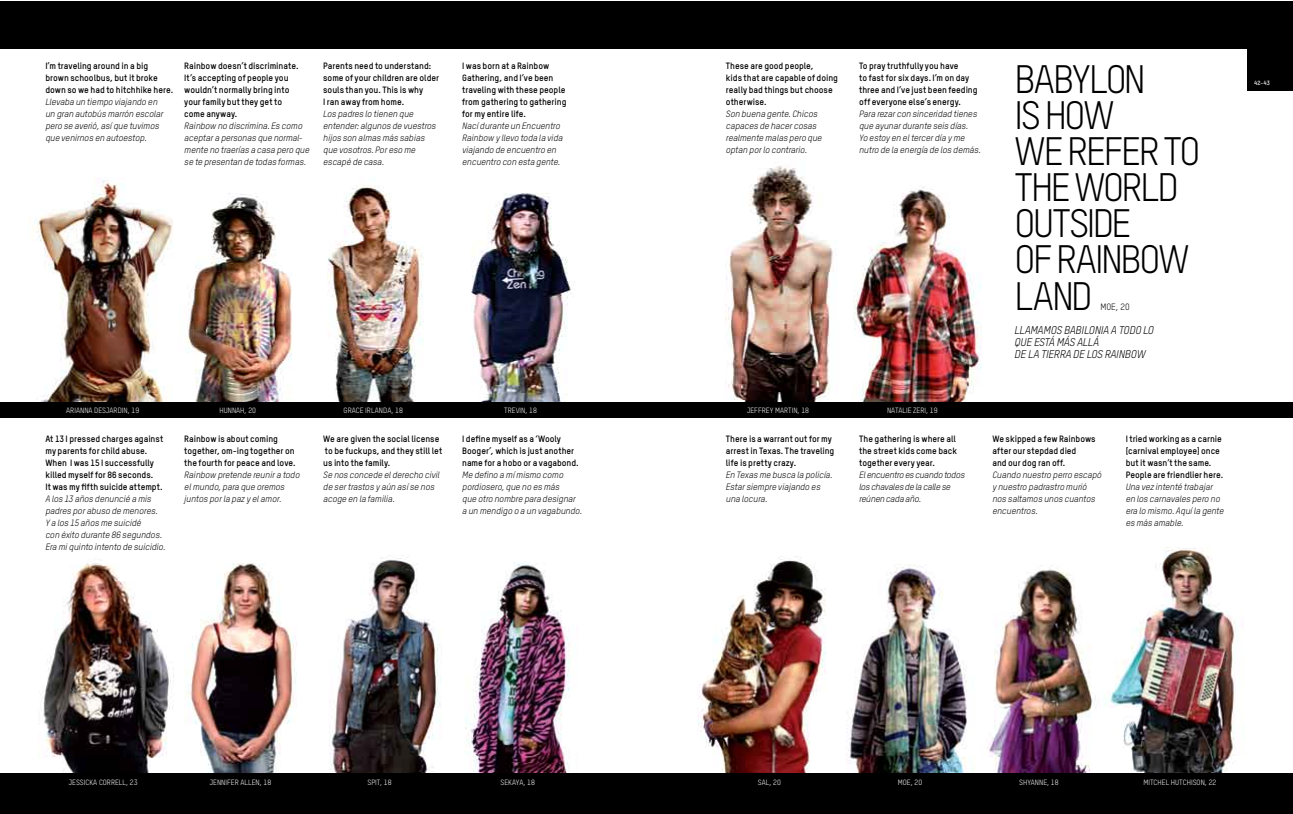
<style>
.page{position:relative;width:1293px;height:814px;background:#fff}
.page>*{position:absolute;margin:0;border:0;box-sizing:border-box;transform-origin:0 0}
.t1{font:39px/36px "TSTAR";letter-spacing:-.06em;color:#000}
.t2{font:italic 11px/12px "TSTAR";letter-spacing:-.015em;color:#000}
.t3{font:700 9px/12px "TSTAR";letter-spacing:-.005em;color:#000}
.t4{font:italic 9px/12px "TSTAR";letter-spacing:-.01em;color:#000}
.t5{font:italic 9px/12px "TSTAR";letter-spacing:-.03em;color:#000}
.t6{font:9px "TSTAR";color:#000}
.t7{font:7.5px "TSTAR";color:#fff}
.t8{font:700 6px "TSTAR";color:#fff}
</style>
<div class="page">
<img style="left:725px;top:165px;width:109px;height:237px">
<img style="left:848px;top:564px;width:114px;height:209px">
<img style="left:698px;top:556px;width:150px;height:217px">
<img style="left:185px;top:563px;width:112px;height:210px">
<img style="left:38px;top:563px;width:136px;height:210px">
<img style="left:329px;top:555px;width:241px;height:218px">
<img style="left:1113px;top:547px;width:123px;height:226px">
<img style="left:471px;top:193px;width:104px;height:209px">
<img style="left:962px;top:565px;width:151px;height:208px">
<img style="left:187px;top:193px;width:105px;height:209px">
<img style="left:853px;top:187px;width:129px;height:215px">
<img style="left:28px;top:180px;width:145px;height:222px">
<img style="left:327px;top:185px;width:97px;height:217px">
<div style="left:0;top:773px;width:646px;height:41px;background:#000"></div>
<div style="left:0;top:402px;width:646px;height:15px;background:#000"></div>
<div style="left:646px;top:402px;width:646px;height:15px;background:#000"></div>
<div style="left:646px;top:773px;width:646px;height:41px;background:#000"></div>
<div style="left:0;top:2px;width:646px;height:46px;background:#000"></div>
<div style="left:646px;top:2px;width:646px;height:46px;background:#000"></div>
<div style="left:1247px;top:45px;width:45px;height:46px;background:#000"></div>
<p class="t3" style="left:45px;top:60px;width:129px">I’m traveling around in a big brown schoolbus, but it broke down so we had to hitchhike here.</p>
<p class="t3" style="left:462px;top:60px;width:106px">I was born at a Rainbow<br>Gathering, and I’ve been traveling with these people from gathering to gathering for my entire life.</p>
<p class="t3" style="left:184px;top:60px;width:116px">Rainbow doesn’t discriminate.<br>It’s accepting of people you wouldn’t normally bring into your family but they get to come anyway.</p>
<p class="t3" style="left:323px;top:60px;width:117px">Parents need to understand: some of your children are older souls than you. This is why<br>I ran away from home.</p>
<p class="t4" style="left:45px;top:96px;width:120px">Llevaba un tiempo viajando en un gran autobús marrón escolar pero se averió, así que tuvimos que venirnos en autoestop.</p>
<p class="t4" style="left:323px;top:108px;width:114px">Los padres lo tienen que entender: algunos de vuestros hijos son almas más sabias que vosotros. Por eso me escapé de casa.</p>
<p class="t4" style="left:462px;top:120px;width:102px">Nací durante un Encuentro<br>Rainbow y llevo toda la vida viajando de encuentro en encuentro con esta gente.</p>
<p class="t4" style="left:184px;top:120px;width:127px">Rainbow no discrimina. Es como aceptar a personas que normal&shy;mente no traerías a casa pero que se te presentan de todas formas.</p>
<p class="t7" style="left:66px;top:405px;width:75px">ARIANNA DESJARDIN, 19</p>
<p class="t7" style="left:219px;top:405px;width:38px">HUNNAH, 20</p>
<p class="t7" style="left:344px;top:405px;width:61px">GRACE IRLANDA, 18</p>
<p class="t7" style="left:504px;top:405px;width:34px">TREVIN, 18</p>
<p class="t3" style="left:726px;top:60px;width:114px">These are good people,<br>kids that are capable of doing really bad things but choose otherwise.</p>
<p class="t4" style="left:726px;top:108px;width:98px">Son buena gente. Chicos capaces de hacer cosas realmente malas pero que optan por lo contrario.</p>
<p class="t3" style="left:859px;top:60px;width:120px">To pray truthfully you have<br>to fast for six days. I’m on day three and I’ve just been feeding off everyone else’s energy.</p>
<p class="t4" style="left:859px;top:108px;width:123px">Para rezar con sinceridad tienes que ayunar durante seis días.<br>Yo estoy en el tercer día y me nutro de la energía de los demás.</p>
<p class="t7" style="left:747px;top:405px;width:64px">JEFFREY MARTIN, 18</p>
<p class="t7" style="left:887px;top:405px;width:52px">NATALIE ZERI, 19</p>
<h1 class="t1" style="left:1014px;top:61px;width:187px">BABYLON<br>IS HOW<br>WEREFERTO<br>THE WORLD<br>OUTSIDE<br>OF RAINBOW<br>LAND</h1>
<p class="t6" style="left:1100px;top:301px;width:31px">MOE, 20</p>
<p class="t2" style="left:1014px;top:323px;width:141px">LLAMAMOS BABILONIA A TODO LO<br>QUE ESTÁ MÁS ALLÁ<br>DE LA TIERRA DE LOS RAINBOW</p>
<p class="t3" style="left:462px;top:432px;width:118px">I define myself as a ‘Wooly<br>Booger’, which is just another name for a hobo or a vagabond.</p>
<p class="t3" style="left:1125px;top:432px;width:99px">I tried working as a carnie [carnival employee] once but it wasn’t the same.<br>People are friendlier here.</p>
<p class="t3" style="left:992px;top:432px;width:105px">We skipped a few Rainbows after our stepdad died<br>and our dog ran off.</p>
<p class="t3" style="left:323px;top:432px;width:120px">We are given the social license to be fuckups, and they still let us into the family.</p>
<p class="t3" style="left:45px;top:432px;width:119px">At 13 I pressed charges against my parents for child abuse.<br>When I was 15 I successfully killed myself for 86 seconds.<br>It was my fifth suicide attempt.</p>
<p class="t3" style="left:859px;top:432px;width:99px">The gathering is where all the street kids come back together every year.</p>
<p class="t3" style="left:184px;top:432px;width:113px">Rainbow is about coming together, om-ing together on the fourth for peace and love.</p>
<p class="t3" style="left:726px;top:432px;width:110px">There is a warrant out for my arrest in Texas. The traveling life is pretty crazy.</p>
<p class="t4" style="left:462px;top:468px;width:121px">Me defino a mí mismo como pordiosero, que no es más<br>que otro nombre para designar a un mendigo o a un vagabundo.</p>
<p class="t4" style="left:1125px;top:480px;width:100px">Una vez intenté trabajar en los carnavales pero no era lo mismo. Aquí la gente es más amable.</p>
<p class="t4" style="left:992px;top:468px;width:111px">Cuando nuestro perro escapó y nuestro padrastro murió nos saltamos unos cuantos encuentros.</p>
<p class="t4" style="left:726px;top:468px;width:108px">En Texas me busca la policía.<br>Estar siempre viajando es una locura.</p>
<p class="t4" style="left:323px;top:468px;width:118px">Se nos concede el derecho civil de ser trastos y aún así se nos acoge en la familia.</p>
<p class="t4" style="left:184px;top:468px;width:117px">Rainbow pretende reunir a todo el mundo, para que oremos</p>
<p class="t5" style="left:859px;top:468px;width:107px">El encuentro es cuando todos los chavales de la calle se reúnen cada año.</p>
<p class="t4" style="left:45px;top:492px;width:108px">A los 13 años denuncié a mis</p>
<p class="t4" style="left:184px;top:492px;width:99px">juntos por la paz y el amor.</p>
<p class="t4" style="left:45px;top:504px;width:122px">padres por abuso de menores.<br>Y a los 15 años me suicidé<br>con éxito durante 86 segundos.<br>Era mi quinto intento de suicidio.</p>
<p class="t8" style="left:1254px;top:79px;width:17px">42-43</p>
<p class="t7" style="left:69px;top:777px;width:70px">JESSICKA CORRELL, 23</p>
<p class="t7" style="left:210px;top:777px;width:63px">JENNIFER ALLEN, 18</p>
<p class="t7" style="left:367px;top:777px;width:26px">SPIT, 18</p>
<p class="t7" style="left:500px;top:777px;width:36px">SEKAYA, 18</p>
<p class="t7" style="left:758px;top:777px;width:25px">SAL, 20</p>
<p class="t7" style="left:898px;top:777px;width:26px">MOE, 20</p>
<p class="t7" style="left:1019px;top:777px;width:41px">SHYANNE, 18</p>
<p class="t7" style="left:1143px;top:777px;width:74px">MITCHEL HUTCHISON, 22</p>
</div>
